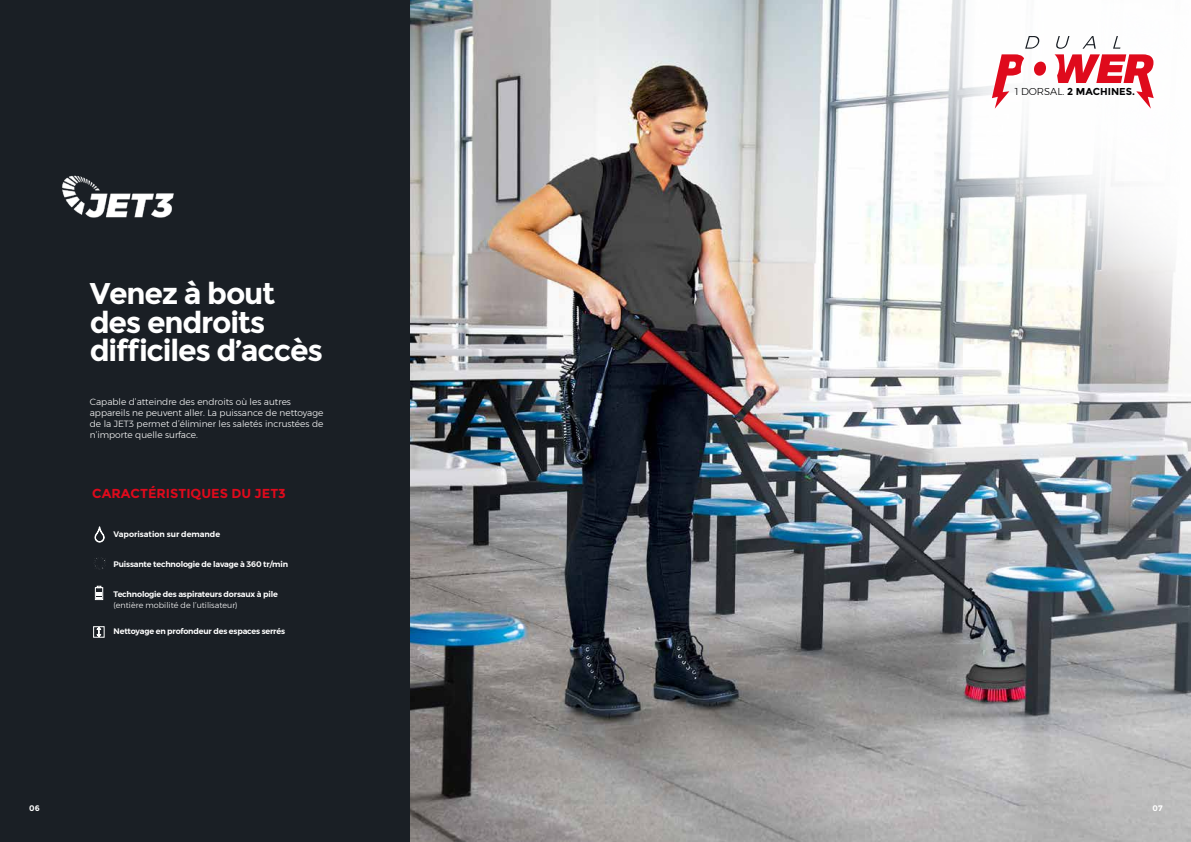
<style>
.page{position:relative;width:1191px;height:842px;background:#fff}
.page>*{position:absolute;margin:0;border:0;box-sizing:border-box;transform-origin:0 0}
.t1{font:700 30px/28.8px "Montserrat";letter-spacing:-.04em;color:#fff}
.t2{font:700 13px "Montserrat";color:#df0a1c}
.t3{font:700 10px "Montserrat";color:#020203}
.t4{font:300 9px/11px "Montserrat";color:#fff}
.t5{font:600 8px "Montserrat";letter-spacing:-.02em;color:#fff}
.t6{font:300 8px "Montserrat";color:#fff}
.t7{font:600 8px "Montserrat";color:#fff}
.t8{font:700 8px "Montserrat";color:#fff}
.s1{font-weight:300}
</style>
<div class="page">
<div style="left:0;top:0;width:595px;height:842px;background:#1a1f25"></div>
<img style="left:411px;top:0;width:780px;height:842px">
<svg style="left:94px;top:526px;width:11px;height:17px"></svg>
<img style="left:62px;top:175px;width:112px;height:43px">
<svg style="left:95px;top:586px;width:8px;height:14px"></svg>
<div style="left:93px;top:626px;width:11px;height:11px;border:1px solid #fff"></div>
<svg style="left:96px;top:627px;width:5px;height:10px"></svg>
<svg style="left:992px;top:36px;width:161px;height:73px"></svg>
<h1 class="t1" style="left:90px;top:279px;width:235px">Venez à bout des endroits difficiles d’accès</h1>
<p class="t4" style="left:90px;top:397px;width:235px">Capable d’atteindre des endroits où les autres appareils ne peuvent aller. La puissance de nettoyage de la JET3 permet d’éliminer les saletés incrustées de n’importe quelle surface.</p>
<h2 class="t2" style="left:92px;top:486px;width:195px">CARACTÉRISTIQUES DU JET3</h2>
<p class="t7" style="left:113px;top:528px;width:108px">Vaporisation sur demande</p>
<p class="t5" style="left:113px;top:558px;width:176px">Puissante technologie de lavage à 360 tr/min</p>
<p class="t5" style="left:114px;top:588px;width:166px">Technologie des aspirateurs dorsaux à pile</p>
<p class="t6" style="left:114px;top:599px;width:126px">(entière mobilité de l’utilisateur)</p>
<p class="t5" style="left:114px;top:625px;width:173px">Nettoyage en profondeur des espaces serrés</p>
<p class="t3" style="left:1014px;top:86px;width:122px"><span class="s1">1 DORSAL.</span> 2 MACHINES.</p>
<p class="t8" style="left:29px;top:803px;width:12px">06</p>
<p class="t8" style="left:1152px;top:803px;width:12px">07</p>
</div>
